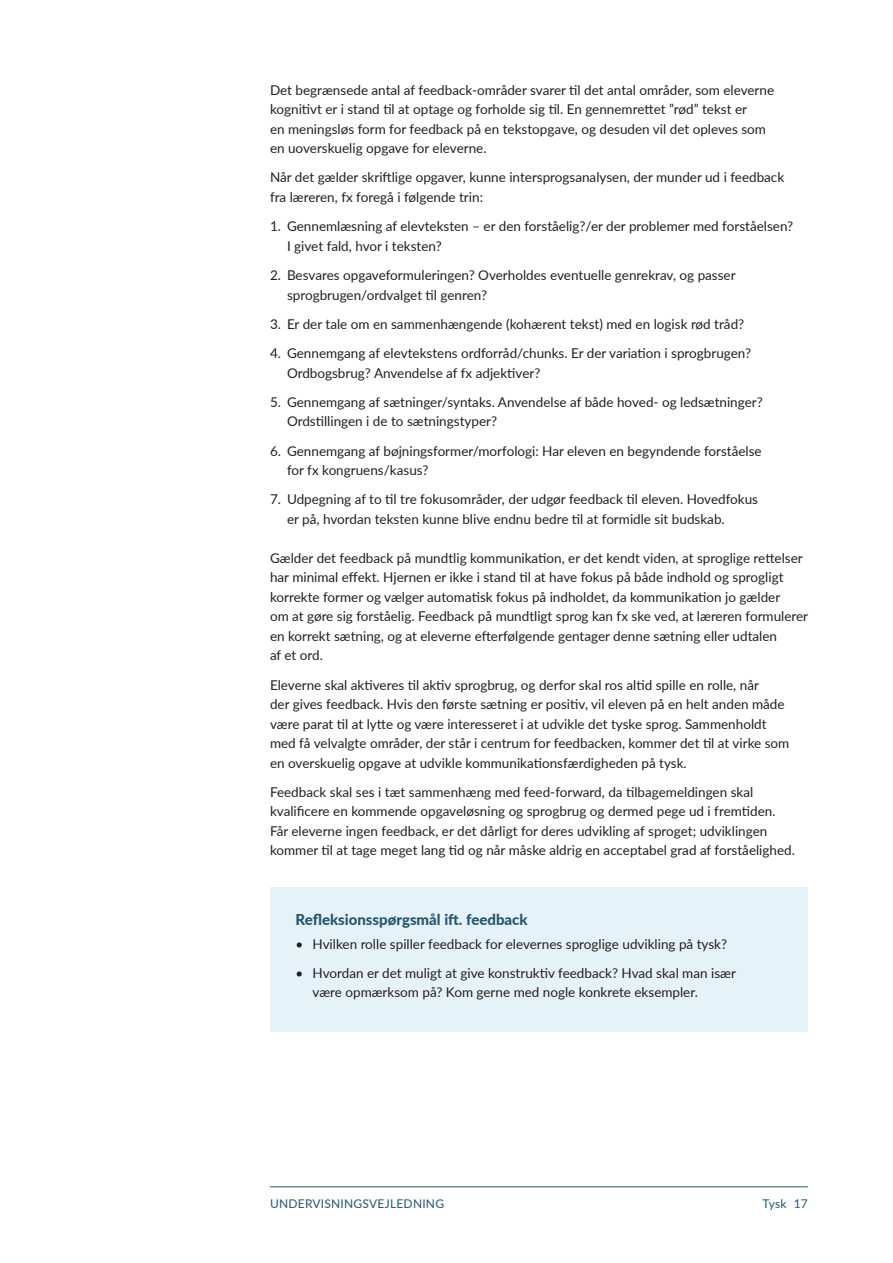
<style>
.page{position:relative;width:893px;height:1263px;background:#fff}
.page>*{position:absolute;margin:0;border:0;box-sizing:border-box;transform-origin:0 0}
._08_blå_mellemrubrik{font:800 15px "Lato";color:#23576d}
._04_Brødtekst_9_13{font:13.5px/19.5px "Lato";color:#231f20}
.t1{font:12px "Lato";letter-spacing:.02em;color:#23576d}
</style>
<div class="page">
<div style="left:270px;top:887px;width:538px;height:144px;background:#e5f2f7"></div>
<hr style="left:270px;top:1186px;width:538px;height:1px;background:#23576d">
<p class="_04_Brødtekst_9_13" style="left:270px;top:79px;width:506px">Det begrænsede antal af feedback-områder svarer til det antal områder, som eleverne kognitivt er i stand til at optage og forholde sig til. En gennemrettet ”rød” tekst er<br>en meningsløs form for feedback på en tekstopgave, og desuden vil det opleves som en uoverskuelig opgave for eleverne.</p>
<p class="_04_Brødtekst_9_13" style="left:270px;top:167px;width:516px">Når det gælder skriftlige opgaver, kunne intersprogsanalysen, der munder ud i feedback fra læreren, fx foregå i følgende trin:</p>
<p class="_04_Brødtekst_9_13" style="left:287px;top:216px;width:508px;text-indent:-17px">1. Gennemlæsning af elevteksten – er den forståelig?/er der problemer med forståelsen?<br>I givet fald, hvor i teksten?</p>
<p class="_04_Brødtekst_9_13" style="left:287px;top:265px;width:450px;text-indent:-17px">2. Besvares opgaveformuleringen? Overholdes eventuelle genrekrav, og passer sprogbrugen/ordvalget til genren?</p>
<p class="_04_Brødtekst_9_13" style="left:270px;top:313px;width:476px">3. Er der tale om en sammenhængende (kohærent tekst) med en logisk rød tråd?</p>
<p class="_04_Brødtekst_9_13" style="left:287px;top:343px;width:466px;text-indent:-17px">4. Gennemgang af elevtekstens ordforråd/chunks. Er der variation i sprogbrugen?<br>Ordbogsbrug? Anvendelse af fx adjektiver?</p>
<p class="_04_Brødtekst_9_13" style="left:287px;top:391px;width:477px;text-indent:-17px">5. Gennemgang af sætninger/syntaks. Anvendelse af både hoved- og ledsætninger?<br>Ordstillingen i de to sætningstyper?</p>
<p class="_04_Brødtekst_9_13" style="left:287px;top:440px;width:476px;text-indent:-17px">6. Gennemgang af bøjningsformer/morfologi: Har eleven en begyndende forståelse for fx kongruens/kasus?</p>
<p class="_04_Brødtekst_9_13" style="left:287px;top:489px;width:473px;text-indent:-17px">7. Udpegning af to til tre fokusområder, der udgør feedback til eleven. Hovedfokus er på, hvordan teksten kunne blive endnu bedre til at formidle sit budskab.</p>
<p class="_04_Brødtekst_9_13" style="left:270px;top:547px;width:540px">Gælder det feedback på mundtlig kommunikation, er det kendt viden, at sproglige rettelser har minimal effekt. Hjernen er ikke i stand til at have fokus på både indhold og sprogligt korrekte former og vælger automatisk fokus på indholdet, da kommunikation jo gælder<br>om at gøre sig forståelig. Feedback på mundtligt sprog kan fx ske ved, at læreren formulerer en korrekt sætning, og at eleverne efterfølgende gentager denne sætning eller udtalen<br>af et ord.</p>
<p class="_04_Brødtekst_9_13" style="left:270px;top:674px;width:521px">Eleverne skal aktiveres til aktiv sprogbrug, og derfor skal ros altid spille en rolle, når<br>der gives feedback. Hvis den første sætning er positiv, vil eleven på en helt anden måde være parat til at lytte og være interesseret i at udvikle det tyske sprog. Sammenholdt med få velvalgte områder, der står i centrum for feedbacken, kommer det til at virke som en overskuelig opgave at udvikle kommunikationsfærdigheden på tysk.</p>
<p class="_04_Brødtekst_9_13" style="left:270px;top:781px;width:526px">Feedback skal ses i tæt sammenhæng med feed-forward, da tilbagemeldingen skal kvalificere en kommende opgaveløsning og sprogbrug og dermed pege ud i fremtiden.<br>Får eleverne ingen feedback, er det dårligt for deres udvikling af sproget; udviklingen kommer til at tage meget lang tid og når måske aldrig en acceptabel grad af forståelighed.</p>
<p class="_08_blå_mellemrubrik" style="left:296px;top:908px;width:234px">Refleksionsspørgsmål ift. feedback</p>
<p class="_04_Brødtekst_9_13" style="left:296px;top:933px;width:433px">• Hvilken rolle spiller feedback for elevernes sproglige udvikling på tysk?</p>
<p class="_04_Brødtekst_9_13" style="left:313px;top:963px;width:425px;text-indent:-17px">• Hvordan er det muligt at give konstruktiv feedback? Hvad skal man især være opmærksom på? Kom gerne med nogle konkrete eksempler.</p>
<p class="t1" style="left:270px;top:1195px;width:176px">UNDERVISNINGSVEJLEDNING</p>
<p class="t1" style="left:762px;top:1195px;width:47px">Tysk 17</p>
</div>
